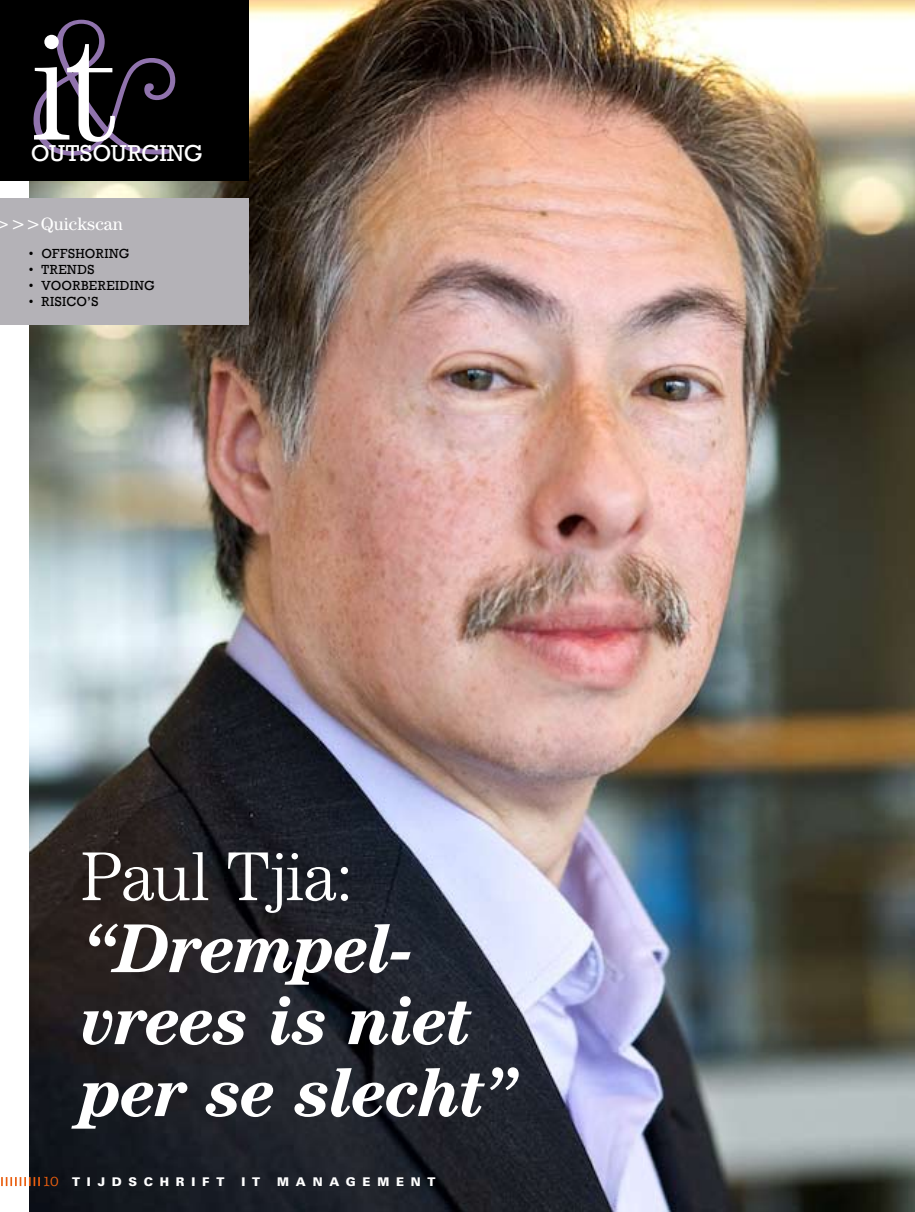
<style>
.page{position:relative;width:915px;height:1212px;background:#fff}
.page>*{position:absolute;margin:0;border:0;box-sizing:border-box;transform-origin:0 0}
.t1{font:300 154.5px "Century IT Cby BT";color:#fff}
.t2{font:italic 700 69.6px/72px "Century IT Cby BT";letter-spacing:-.025em;color:#fff}
.t3{font:23.7px "Rockwell";letter-spacing:-.01em;color:#fff}
.t4{font:18px "Century IT Cby BT";color:#fff}
.t5{font:13.5px "Rockwell";letter-spacing:.035em;color:#000}
.t6{font:900 12px "Univers LT";letter-spacing:.56em;color:#fff}
.s1{font-family:"American Typewriter";font-size:192.3px;color:#9073ad}
.s2{font-weight:300;font-style:normal}
.s3{font-family:"American Typewriter";font-weight:400;font-size:13.5px;color:#e95e0f}
</style>
<div class="page">
<img style="left:30px;top:0;width:884px;height:1212px">
<svg style="left:1px;top:1177px;width:39px;height:9px"></svg>
<div style="left:0;top:198px;width:249px;height:126px;background:#b4b2b7"></div>
<div style="left:0;top:0;width:249px;height:180px;background:#000"></div>
<p class="t1" style="left:22px;top:-8px;width:159px"><span class="s1">&amp;</span>i t</p>
<p class="t3" style="left:31px;top:139px;width:173px">OUTSOURCING</p>
<p class="t4" style="left:-4px;top:212px;width:128px">&gt;&gt;&gt;Quickscan</p>
<p class="t5" style="left:29px;top:245px;width:102px">• OFFSHORING</p>
<p class="t5" style="left:29px;top:261px;width:67px">• TRENDS</p>
<p class="t5" style="left:29px;top:278px;width:127px">• VOORBEREIDING</p>
<p class="t5" style="left:29px;top:294px;width:71px">• RISICO’S</p>
<p class="t2" style="left:81px;top:839px;width:439px"><span class="s2">Paul Tjia: </span>“Drempel&shy;vrees is niet per se slecht”</p>
<p class="t6" style="left:43px;top:1174px;width:183px"><span class="s3">10</span> TIJDSCHRIFT</p>
<p class="t6" style="left:241px;top:1174px;width:20px">I T</p>
<p class="t6" style="left:277px;top:1174px;width:160px">MANAGEMENT</p>
</div>
